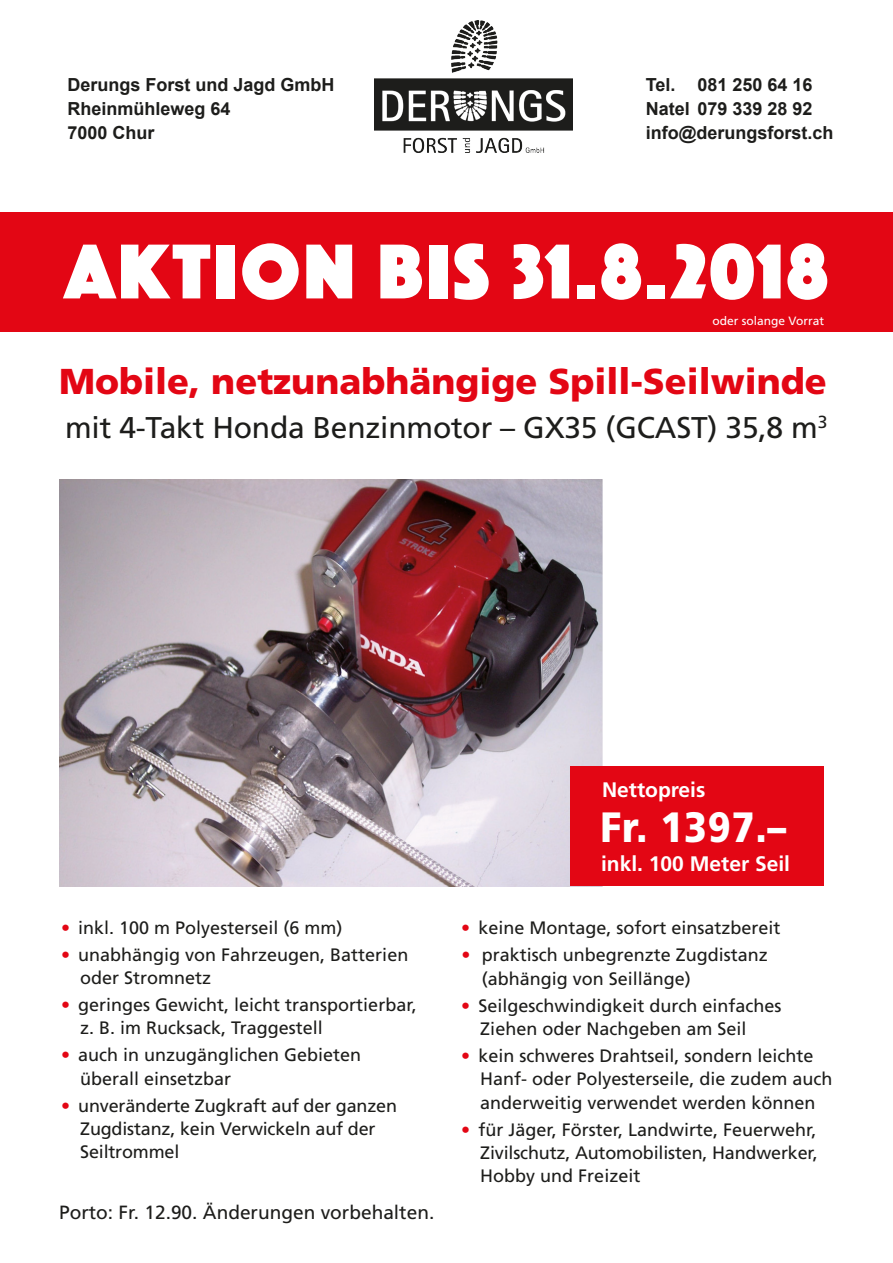
<style>
.page{position:relative;width:893px;height:1263px;background:#fff}
.page>*{position:absolute;margin:0;border:0;box-sizing:border-box;transform-origin:0 0}
.t1{font:80.7px "Phosphate Solid";letter-spacing:.04em;color:#fff}
.t2{font:900 42.3px "Frutiger";letter-spacing:.02em;color:#fff;scale:.89 1}
.t3{font:900 36px "Frutiger";color:#e30614}
.t4{font:30px "Frutiger";letter-spacing:-.005em;color:#1d1d1b}
.t5{font:700 21px "Frutiger";color:#fff}
.t6{font:19.05px "Frutiger";color:#1d1d1b}
.t7{font:18px/23.4px "Frutiger";color:#1d1d1b}
.t8{font:700 18px "Arial";color:#1d1d1b}
.t9{font:12px "Frutiger";color:#fff}
.s1{color:#e30614}
</style>
<div class="page">
<img style="left:59px;top:479px;width:544px;height:407px">
<div style="left:571px;top:766px;width:253px;height:120px;background:#e30614"></div>
<div style="left:0;top:212px;width:893px;height:120px;background:#e30614"></div>
<img style="left:375px;top:20px;width:197px;height:133px">
<p class="t8" style="left:67px;top:73px;width:269px">Derungs Forst und Jagd GmbH</p>
<p class="t8" style="left:67px;top:97px;width:165px">Rheinmühleweg 64</p>
<p class="t8" style="left:67px;top:121px;width:89px">7000 Chur</p>
<p class="t8" style="left:646px;top:72px;width:168px">Tel. 081 250 64 16</p>
<p class="t8" style="left:646px;top:96px;width:168px">Natel 079 339 28 92</p>
<p class="t8" style="left:646px;top:120px;width:189px">info@derungsforst.ch</p>
<p class="t1" style="left:64px;top:214px;width:765px">AKTION BIS 31.8.2018</p>
<p class="t9" style="left:713px;top:313px;width:113px">oder solange Vorrat</p>
<p class="t3" style="left:59px;top:360px;width:769px">Mobile, netzunabhängige Spill-Seilwinde</p>
<p class="t4" style="left:65px;top:410px;width:764px">mit 4-Takt Honda Benzinmotor – GX35 (GCAST) 35,8 m<sup>3</sup></p>
<p class="t5" style="left:602px;top:777px;width:105px">Nettopreis</p>
<p class="t2" style="left:600px;top:801px;width:210px">Fr. 1397.–</p>
<p class="t7" style="left:61px;top:916px;width:283px"><span class="s1">•</span> inkl. 100 m Polyesterseil (6 mm)</p>
<p class="t7" style="left:80px;top:943px;width:330px;text-indent:-19px"><span class="s1">•</span> unabhängig von Fahrzeugen, Batterien oder Stromnetz</p>
<p class="t7" style="left:80px;top:993px;width:338px;text-indent:-19px"><span class="s1">•</span> geringes Gewicht, leicht transportierbar, z. B. im Rucksack, Traggestell</p>
<p class="t7" style="left:80px;top:1043px;width:283px;text-indent:-19px"><span class="s1">•</span> auch in unzugänglichen Gebieten überall einsetzbar</p>
<p class="t7" style="left:80px;top:1094px;width:318px;text-indent:-19px"><span class="s1">•</span> unveränderte Zugkraft auf der ganzen<br>Zugdistanz, kein Verwickeln auf der<br>Seiltrommel</p>
<p class="t6" style="left:59px;top:1201px;width:377px">Porto: Fr. 12.90. Änderungen vorbehalten.</p>
<p class="t5" style="left:601px;top:851px;width:191px">inkl. 100 Meter Seil</p>
<p class="t7" style="left:461px;top:916px;width:321px"><span class="s1">•</span> keine Montage, sofort einsatzbereit</p>
<p class="t7" style="left:462px;top:943px;width:308px"><span class="s1">•</span> praktisch unbegrenzte Zugdistanz</p>
<p class="t7" style="left:482px;top:967px;width:211px">(abhängig von Seillänge)</p>
<p class="t7" style="left:480px;top:994px;width:303px;text-indent:-19px"><span class="s1">•</span> Seilgeschwindigkeit durch einfaches<br>Ziehen oder Nachgeben am Seil</p>
<p class="t7" style="left:480px;top:1044px;width:354px;text-indent:-19px"><span class="s1">•</span> kein schweres Drahtseil, sondern leichte<br>Hanf- oder Polyesterseile, die zudem auch anderweitig verwendet werden können</p>
<p class="t7" style="left:480px;top:1118px;width:339px;text-align:justify;text-indent:-19px"><span class="s1">•</span> für Jäger, Förster, Landwirte, Feuerwehr, Zivilschutz, Automobilisten, Handwerker, Hobby und Freizeit</p>
</div>
